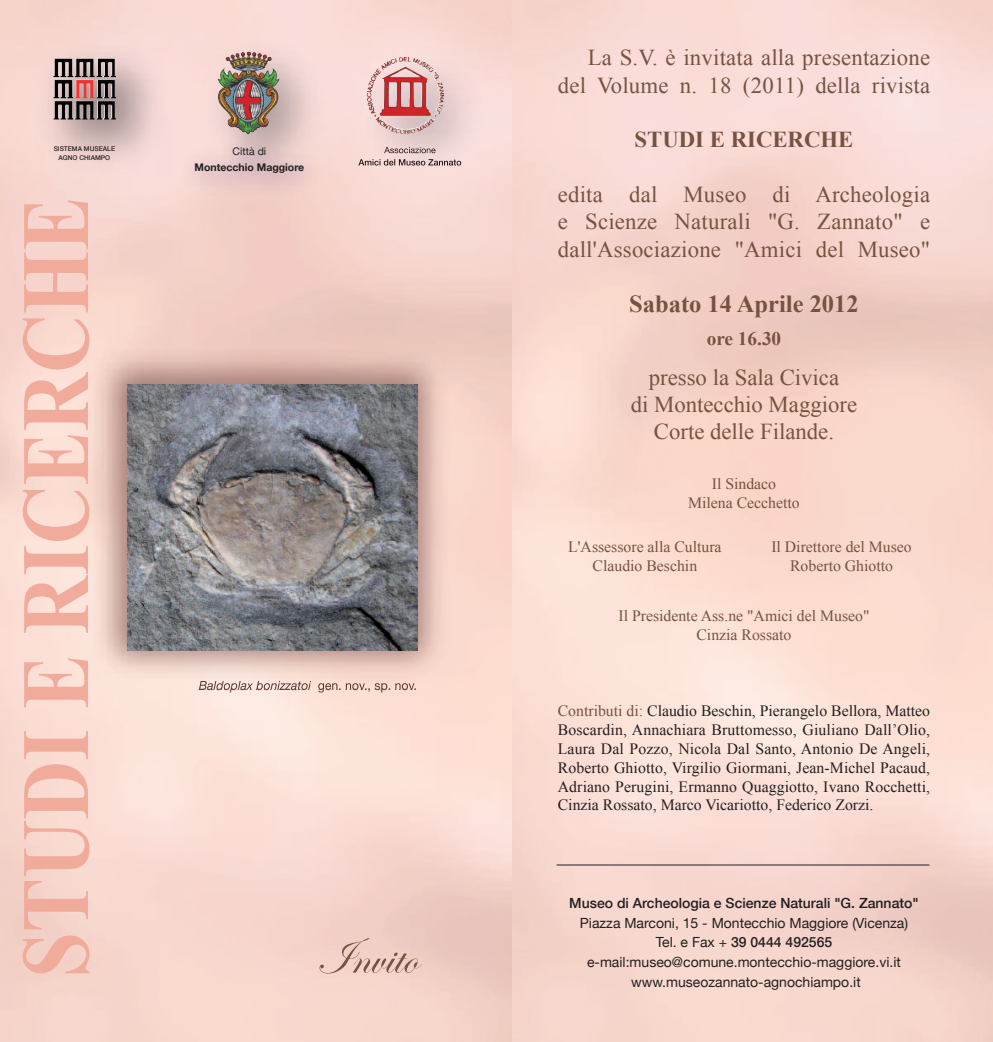
<style>
.page{position:relative;width:993px;height:1042px;background:#fff}
.page>*{position:absolute;margin:0;border:0;box-sizing:border-box;transform-origin:0 0}
.t1{font:700 96.25px "Times New Roman";color:#f0ab9a;scale:.84 1}
.t2{font:52.5px "Edwardian Script ITC";color:#775240}
.t3{font:700 24.5px "Times New Roman";color:#775240}
.t4{font:22.75px/27.3px "Times New Roman";letter-spacing:.01em;color:#775240;text-align:right}
.t5{font:700 22.75px "Times New Roman";color:#775240}
.t6{font:700 19.25px "Times New Roman";color:#775240}
.t7{font:15.75px/18.9px "Times New Roman";color:#231f20;text-align:justify}
.t8{font:15.75px/18.9px "Times New Roman";color:#775240;text-align:center}
.t9{font:14px/19.6px "Helvetica Neue";color:#231f20;text-align:center}
.t10{font:500 14px "Helvetica Neue";color:#231f20}
.t11{font:italic 12.25px "Helvetica Neue";color:#5b3436}
.t12{font:700 10.5px "Helvetica Neue";color:#231f20}
.t13{font:10.5px "Helvetica Neue";color:#231f20}
.t14{font:500 6.48px/9.1px "Helvetica Neue";color:#231f20;text-align:center}
.s1{font-style:normal}
.s2{color:#775240}
.s3{font-weight:500}
</style>
<div class="page">
<hr style="left:556px;top:864px;width:373px;height:1px;background:#231f20">
<img style="left:217px;top:51px;width:62px;height:67px">
<img style="left:32px;top:35px;width:142px;height:140px">
<img style="left:53px;top:58px;width:63px;height:61px">
<img style="left:227px;top:118px;width:42px;height:16px">
<img style="left:344px;top:37px;width:159px;height:155px">
<img style="left:344px;top:118px;width:7px;height:74px">
<img style="left:384px;top:147px;width:24px;height:6px">
<img style="left:358px;top:159px;width:47px;height:7px">
<img style="left:390px;top:57px;width:36px;height:10px">
<img style="left:91px;top:347px;width:365px;height:342px">
<img style="left:199px;top:681px;width:31px;height:8px">
<img style="left:318px;top:683px;width:40px;height:6px">
<img style="left:127px;top:385px;width:290px;height:265px">
<p class="t14" style="left:54px;top:144px;width:63px">SISTEMA MUSEALE<br>AGNO CHIAMPO</p>
<h1 class="t1" style="left:2px;top:977px;width:931px;rotate:-90deg">STUDI E RICERCHE</h1>
<p class="t13" style="left:232px;top:145px;width:35px">Città di</p>
<p class="t12" style="left:194px;top:160px;width:111px">Montecchio Maggiore</p>
<p class="t11" style="left:199px;top:678px;width:220px">Baldoplax bonizzatoi <span class="s1">gen. nov., sp. nov.</span></p>
<h2 class="t2" style="left:316px;top:927px;width:103px">Invito</h2>
<h3 class="t4" style="left:557px;top:44px;width:374px">La S.V. è invitata alla presentazione del Volume n. 18 (2011) della rivista</h3>
<h3 class="t5" style="left:634px;top:127px;width:220px">STUDI E RICERCHE</h3>
<h3 class="t4" style="left:557px;top:181px;width:374px;text-align:justify">edita dal Museo di Archeologia e Scienze Naturali "G. Zannato" e dall'Associazione "Amici del Museo"</h3>
<h3 class="t3" style="left:629px;top:290px;width:231px">Sabato 14 Aprile 2012</h3>
<p class="t6" style="left:706px;top:328px;width:76px">ore 16.30</p>
<h3 class="t4" style="left:630px;top:363px;width:228px;text-align:center">presso la Sala Civica<br>di Montecchio Maggiore<br>Corte delle Filande.</h3>
<p class="t8" style="left:688px;top:474px;width:113px">Il Sindaco<br>Milena Cecchetto</p>
<p class="t8" style="left:568px;top:538px;width:155px">L'Assessore alla Cultura<br>Claudio Beschin</p>
<p class="t8" style="left:771px;top:538px;width:142px">Il Direttore del Museo<br>Roberto Ghiotto</p>
<p class="t8" style="left:618px;top:606px;width:252px">Il Presidente Ass.ne "Amici del Museo"<br>Cinzia Rossato</p>
<p class="t7" style="left:557px;top:701px;width:374px"><span class="s2">Contributi di:</span> Claudio Beschin, Pierangelo Bellora, Matteo Boscardin, Annachiara Bruttomesso, Giuliano Dall’Olio, Laura Dal Pozzo, Nicola Dal Santo, Antonio De Angeli, Roberto Ghiotto, Virgilio Giormani, Jean-Michel Pacaud, Adriano Perugini, Ermanno Quaggiotto, Ivano Rocchetti, Cinzia Rossato, Marco Vicariotto, Federico Zorzi.</p>
<p class="t10" style="left:569px;top:894px;width:351px">Museo di Archeologia e Scienze Naturali "G. Zannato"</p>
<p class="t9" style="left:579px;top:912px;width:329px">Piazza Marconi, 15 - Montecchio Maggiore (Vicenza)<br>Tel. e Fax + <span class="s3">39 0444 492565 </span>e-mail:museo@comune.montecchio-maggiore.vi.it www.museozannato-agnochiampo.it</p>
</div>
